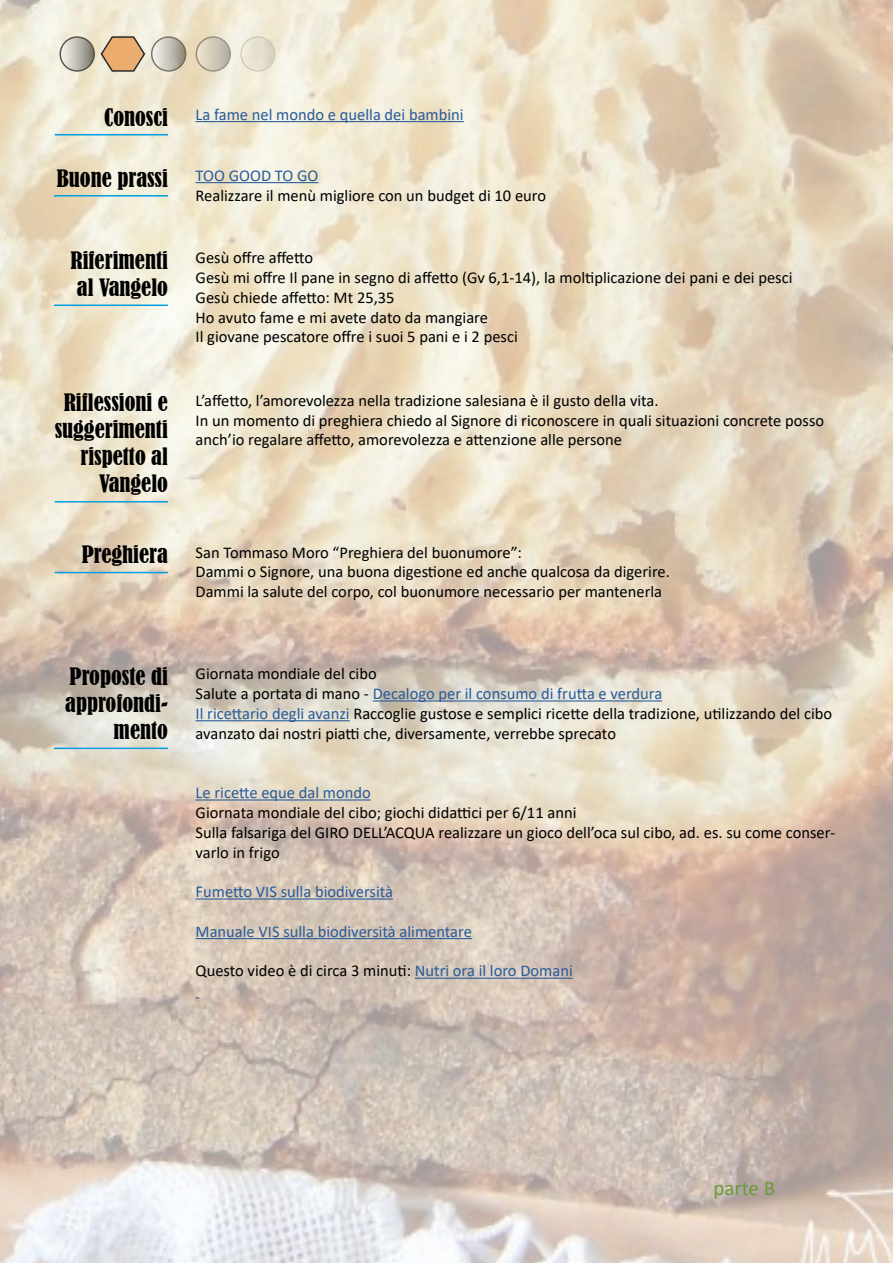
<style>
.page{position:relative;width:893px;height:1263px;background:#fff}
.page>*{position:absolute;margin:0;border:0;box-sizing:border-box;transform-origin:0 0}
.t1{font:condensed 22.5px/27px "Bernard";color:#000;text-align:right}
.t2{font:21px "Calibri";color:#6a9c3a}
.t3{font:16.5px/19.8px "Calibri";color:#000}
.t4{font:16.5px "Calibri";color:#275b9b}
.s1{color:#275b9b}
</style>
<div class="page">
<img style="left:0;top:0;width:893px;height:1263px">
<hr style="left:54px;top:195px;width:114px;height:2px;background:#009fe3">
<hr style="left:55px;top:134px;width:113px;height:1px;background:#009fe3">
<hr style="left:54px;top:304px;width:114px;height:2px;background:#009fe3">
<hr style="left:55px;top:501px;width:113px;height:1px;background:#009fe3">
<hr style="left:55px;top:572px;width:113px;height:1px;background:#009fe3">
<hr style="left:54px;top:747px;width:114px;height:2px;background:#009fe3">
<hr style="left:196px;top:121px;width:268px;height:1px;background:#275b9b">
<hr style="left:196px;top:182px;width:122px;height:1px;background:#275b9b">
<hr style="left:373px;top:700px;width:289px;height:1px;background:#275b9b">
<hr style="left:196px;top:720px;width:154px;height:1px;background:#275b9b">
<hr style="left:196px;top:799px;width:175px;height:1px;background:#275b9b">
<hr style="left:196px;top:898px;width:197px;height:1px;background:#275b9b">
<hr style="left:196px;top:938px;width:276px;height:1px;background:#275b9b">
<hr style="left:415px;top:978px;width:158px;height:1px;background:#275b9b">
<svg style="left:100px;top:35px;width:46px;height:37px;background:#d8b187"></svg>
<svg style="left:60px;top:37px;width:34px;height:34px"></svg>
<div style="left:60px;top:36px;width:35px;height:36px;border:2px solid #000;border-radius:50%"></div>
<svg style="left:152px;top:37px;width:34px;height:34px"></svg>
<div style="left:151px;top:36px;width:35px;height:36px;border:2px solid #000;border-radius:50%"></div>
<svg style="left:196px;top:37px;width:34px;height:34px"></svg>
<div style="left:196px;top:36px;width:35px;height:36px;border:2px solid #000;border-radius:50%"></div>
<svg style="left:241px;top:37px;width:34px;height:34px"></svg>
<div style="left:240px;top:36px;width:36px;height:36px;border:2px solid #000;border-radius:50%"></div>
<h1 class="t1" style="left:104px;top:104px;width:65px">Conosci</h1>
<h1 class="t1" style="left:57px;top:165px;width:113px">Buone prassi</h1>
<h1 class="t1" style="left:70px;top:247px;width:99px;text-align:left">Riferimenti al Vangelo</h1>
<h1 class="t1" style="left:55px;top:390px;width:115px">Riflessioni e suggerimenti rispetto al<br>Vangelo</h1>
<h1 class="t1" style="left:82px;top:541px;width:88px">Preghiera</h1>
<h1 class="t1" style="left:65px;top:663px;width:104px">Proposte di approfondi&shy;mento</h1>
<p class="t4" style="left:196px;top:103px;width:270px">La fame nel mondo e quella dei bambini</p>
<p class="t4" style="left:196px;top:164px;width:124px">TOO GOOD TO GO</p>
<p class="t3" style="left:196px;top:185px;width:352px">Realizzare il menù migliore con un budget di 10 euro</p>
<p class="t3" style="left:196px;top:247px;width:598px">Gesù offre affetto<br>Gesù mi offre Il pane in segno di affetto (Gv 6,1-14), la moltiplicazione dei pani e dei pesci Gesù chiede affetto: Mt 25,35<br>Ho avuto fame e mi avete dato da mangiare<br>Il giovane pescatore offre i suoi 5 pani e i 2 pesci</p>
<p class="t3" style="left:196px;top:390px;width:630px">L’affetto, l’amorevolezza nella tradizione salesiana è il gusto della vita.<br>In un momento di preghiera chiedo al Signore di riconoscere in quali situazioni concrete posso anch’io regalare affetto, amorevolezza e attenzione alle persone</p>
<p class="t3" style="left:196px;top:542px;width:476px">San Tommaso Moro “Preghiera del buonumore”:<br>Dammi o Signore, una buona digestione ed anche qualcosa da digerire.<br>Dammi la salute del corpo, col buonumore necessario per mantenerla</p>
<p class="t3" style="left:196px;top:663px;width:638px">Giornata mondiale del cibo<br>Salute a portata di mano - <span class="s1">Decalogo per il consumo di frutta e verdura<br>Il ricettario degli avanzi</span> Raccoglie gustose e semplici ricette della tradizione, utilizzando del cibo avanzato dai nostri piatti che, diversamente, verrebbe sprecato</p>
<p class="t4" style="left:196px;top:781px;width:177px">Le ricette eque dal mondo</p>
<p class="t3" style="left:196px;top:802px;width:641px">Giornata mondiale del cibo; giochi didattici per 6/11 anni<br>Sulla falsariga del GIRO DELL’ACQUA realizzare un gioco dell’oca sul cibo, ad. es. su come conser&shy;varlo in frigo</p>
<p class="t4" style="left:196px;top:880px;width:199px">Fumetto VIS sulla biodiversità</p>
<p class="t4" style="left:196px;top:920px;width:278px">Manuale VIS sulla biodiversità alimentare</p>
<p class="t3" style="left:196px;top:960px;width:379px">Questo video è di circa 3 minuti: <span class="s1">Nutri ora il loro Domani</span></p>
<p class="t2" style="left:713px;top:1173px;width:63px">parte B</p>
</div>
